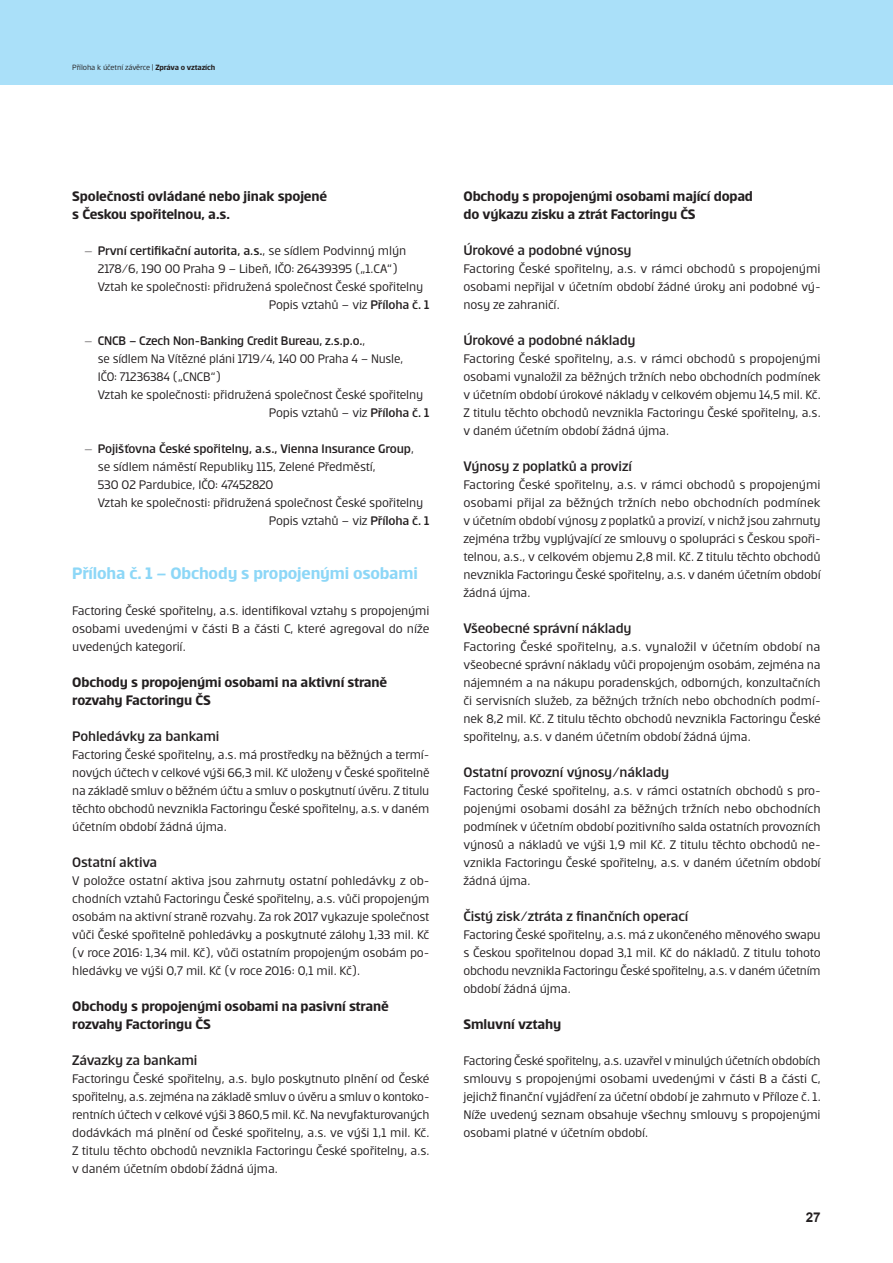
<style>
.page{position:relative;width:893px;height:1263px;background:#fff}
.page>*{position:absolute;margin:0;border:0;box-sizing:border-box;transform-origin:0 0}
.czc_Podnadpis_1{font:700 18px "Erste";letter-spacing:-.01em;color:#8dd7f7}
.czd_Podnadpis_2{font:700 15px/18px "Erste";letter-spacing:-.01em;color:#231f20}
._10_cze_Podnadpis_3{font:500 15px "Erste";letter-spacing:-.01em;color:#231f20}
._10_czg_Text_Prvni1{font:13.5px/18px "Erste";letter-spacing:-.01em;color:#231f20;text-align:justify}
._10_czf_Text{font:13.5px/18px "Erste";letter-spacing:-.01em;color:#231f20;text-align:justify}
.t1{font:700 13.5px "Arial";color:#231f20}
._10_zz_Zahlavi{font:8.25px "Erste";letter-spacing:-.015em;color:#231f20}
.s1{font-weight:700}
.s2{font-family:"Times New Roman"}
.s3{font-weight:500}
</style>
<div class="page">
<div style="left:0;top:0;width:893px;height:85px;background:#aae0f9"></div>
<p class="_10_zz_Zahlavi" style="left:72px;top:63px;width:145px">Příloha k účetní závěrce | <span class="s1">Zpráva o vztazích</span></p>
<p class="czd_Podnadpis_2" style="left:72px;top:187px;width:256px">Společnosti ovládané nebo jinak spojené s Českou spořitelnou, a.s.</p>
<p class="_10_czg_Text_Prvni1" style="left:98px;top:241px;width:327px;text-align:left;text-indent:-13px"><span class="s2">–</span> <span class="s3">První certifikační autorita, a.s.</span>, se sídlem Podvinný mlýn<br>2178/6, 190 00 Praha 9 – Libeň, IČO: 26439395 („1.CA“)<br>Vztah ke společnosti: přidružená společnost České spořitelny</p>
<p class="_10_czg_Text_Prvni1" style="left:269px;top:295px;width:162px">Popis vztahů – viz <span class="s3">Příloha č. 1</span></p>
<p class="_10_czg_Text_Prvni1" style="left:98px;top:331px;width:327px;text-align:left;text-indent:-13px"><span class="s2">–</span> <span class="s3">CNCB – Czech Non-Banking Credit Bureau, z.s.p.o.</span>,<br>se sídlem Na Vítězné pláni 1719/4, 140 00 Praha 4 – Nusle, IČO: 71236384 („CNCB“)<br>Vztah ke společnosti: přidružená společnost České spořitelny</p>
<p class="_10_czg_Text_Prvni1" style="left:269px;top:403px;width:162px">Popis vztahů – viz <span class="s3">Příloha č. 1</span></p>
<p class="_10_czg_Text_Prvni1" style="left:98px;top:439px;width:327px;text-align:left;text-indent:-13px"><span class="s2">–</span> <span class="s3">Pojišťovna České spořitelny, a.s., Vienna Insurance Group</span>, se sídlem náměstí Republiky 115, Zelené Předměstí,<br>530 02 Pardubice, IČO: 47452820<br>Vztah ke společnosti: přidružená společnost České spořitelny</p>
<p class="_10_czg_Text_Prvni1" style="left:269px;top:511px;width:162px">Popis vztahů – viz <span class="s3">Příloha č. 1</span></p>
<p class="czc_Podnadpis_1" style="left:72px;top:564px;width:347px">Příloha č. 1 – Obchody s propojenými osobami</p>
<p class="_10_czf_Text" style="left:72px;top:601px;width:359px">Factoring České spořitelny, a.s. identifikoval vztahy s propojenými osobami uvedenými v části B a části C, které agregoval do níže uvedených kategorií.</p>
<p class="czd_Podnadpis_2" style="left:72px;top:673px;width:317px">Obchody s propojenými osobami na aktivní straně rozvahy Factoringu ČS</p>
<p class="_10_cze_Podnadpis_3" style="left:72px;top:728px;width:149px">Pohledávky za bankami</p>
<p class="_10_czg_Text_Prvni1" style="left:72px;top:745px;width:359px">Factoring České spořitelny, a.s. má prostředky na běžných a termí&shy;nových účtech v celkové výši 66,3 mil. Kč uloženy v České spořitelně na základě smluv o běžném účtu a smluv o poskytnutí úvěru. Z titulu těchto obchodů nevznikla Factoringu České spořitelny, a.s. v daném účetním období žádná újma.</p>
<p class="_10_cze_Podnadpis_3" style="left:72px;top:854px;width:86px">Ostatní aktiva</p>
<p class="_10_czg_Text_Prvni1" style="left:72px;top:871px;width:359px">V položce ostatní aktiva jsou zahrnuty ostatní pohledávky z ob&shy;chodních vztahů Factoringu České spořitelny, a.s. vůči propojeným osobám na aktivní straně rozvahy. Za rok 2017 vykazuje společnost vůči České spořitelně pohledávky a poskytnuté zálohy 1,33 mil. Kč (v roce 2016: 1,34 mil. Kč), vůči ostatním propojeným osobám po&shy;hledávky ve výši 0,7 mil. Kč (v roce 2016: 0,1 mil. Kč).</p>
<p class="czd_Podnadpis_2" style="left:72px;top:997px;width:318px">Obchody s propojenými osobami na pasivní straně rozvahy Factoringu ČS</p>
<p class="_10_cze_Podnadpis_3" style="left:72px;top:1052px;width:127px">Závazky za bankami</p>
<p class="_10_czg_Text_Prvni1" style="left:72px;top:1069px;width:359px">Factoringu České spořitelny, a.s. bylo poskytnuto plnění od České spořitelny, a.s. zejména na základě smluv o úvěru a smluv o kontoko&shy;rentních účtech v celkové výši 3 860,5 mil. Kč. Na nevyfakturovaných dodávkách má plnění od České spořitelny, a.s. ve výši 1,1 mil. Kč.<br>Z titulu těchto obchodů nevznikla Factoringu České spořitelny, a.s. v daném účetním období žádná újma.</p>
<p class="czd_Podnadpis_2" style="left:463px;top:187px;width:291px">Obchody s propojenými osobami mající dopad do výkazu zisku a ztrát Factoringu ČS</p>
<p class="_10_cze_Podnadpis_3" style="left:463px;top:242px;width:170px">Úrokové a podobné výnosy</p>
<p class="_10_czg_Text_Prvni1" style="left:463px;top:259px;width:359px">Factoring České spořitelny, a.s. v rámci obchodů s propojenými osobami nepřijal v účetním období žádné úroky ani podobné vý&shy;nosy ze zahraničí.</p>
<p class="_10_cze_Podnadpis_3" style="left:463px;top:332px;width:174px">Úrokové a podobné náklady</p>
<p class="_10_czg_Text_Prvni1" style="left:463px;top:349px;width:359px">Factoring České spořitelny, a.s. v rámci obchodů s propojenými osobami vynaložil za běžných tržních nebo obchodních podmínek v účetním období úrokové náklady v celkovém objemu 14,5 mil. Kč.<br>Z titulu těchto obchodů nevznikla Factoringu České spořitelny, a.s. v daném účetním období žádná újma.</p>
<p class="_10_cze_Podnadpis_3" style="left:463px;top:458px;width:170px">Výnosy z poplatků a provizí</p>
<p class="_10_czg_Text_Prvni1" style="left:463px;top:475px;width:359px">Factoring České spořitelny, a.s. v rámci obchodů s propojenými osobami přijal za běžných tržních nebo obchodních podmínek v účetním období výnosy z poplatků a provizí, v nichž jsou zahrnuty zejména tržby vyplývající ze smlouvy o spolupráci s Českou spoři&shy;telnou, a.s., v celkovém objemu 2,8 mil. Kč. Z titulu těchto obchodů nevznikla Factoringu České spořitelny, a.s. v daném účetním období žádná újma.</p>
<p class="_10_cze_Podnadpis_3" style="left:463px;top:620px;width:170px">Všeobecné správní náklady</p>
<p class="_10_czg_Text_Prvni1" style="left:463px;top:637px;width:359px">Factoring České spořitelny, a.s. vynaložil v účetním období na všeobecné správní náklady vůči propojeným osobám, zejména na nájemném a na nákupu poradenských, odborných, konzultačních či servisních služeb, za běžných tržních nebo obchodních podmí&shy;nek 8,2 mil. Kč. Z titulu těchto obchodů nevznikla Factoringu České spořitelny, a.s. v daném účetním období žádná újma.</p>
<p class="_10_cze_Podnadpis_3" style="left:463px;top:764px;width:207px">Ostatní provozní výnosy / náklady</p>
<p class="_10_czg_Text_Prvni1" style="left:463px;top:781px;width:359px">Factoring České spořitelny, a.s. v rámci ostatních obchodů s pro&shy;pojenými osobami dosáhl za běžných tržních nebo obchodních podmínek v účetním období pozitivního salda ostatních provozních výnosů a nákladů ve výši 1,9 mil Kč. Z titulu těchto obchodů ne&shy;vznikla Factoringu České spořitelny, a.s. v daném účetním období žádná újma.</p>
<p class="_10_cze_Podnadpis_3" style="left:463px;top:908px;width:226px">Čistý zisk / ztráta z finančních operací</p>
<p class="_10_czg_Text_Prvni1" style="left:463px;top:925px;width:359px">Factoring České spořitelny, a.s. má z ukončeného měnového swapu s Českou spořitelnou dopad 3,1 mil. Kč do nákladů. Z titulu tohoto obchodu nevznikla Factoringu České spořitelny, a.s. v daném účetním období žádná újma.</p>
<p class="czd_Podnadpis_2" style="left:463px;top:1015px;width:99px">Smluvní vztahy</p>
<p class="_10_czf_Text" style="left:463px;top:1051px;width:359px">Factoring České spořitelny, a.s. uzavřel v minulých účetních obdobích smlouvy s propojenými osobami uvedenými v části B a části C, jejichž finanční vyjádření za účetní období je zahrnuto v Příloze č. 1.<br>Níže uvedený seznam obsahuje všechny smlouvy s propojenými osobami platné v účetním období.</p>
<p class="t1" style="left:806px;top:1207px;width:17px">27</p>
</div>
